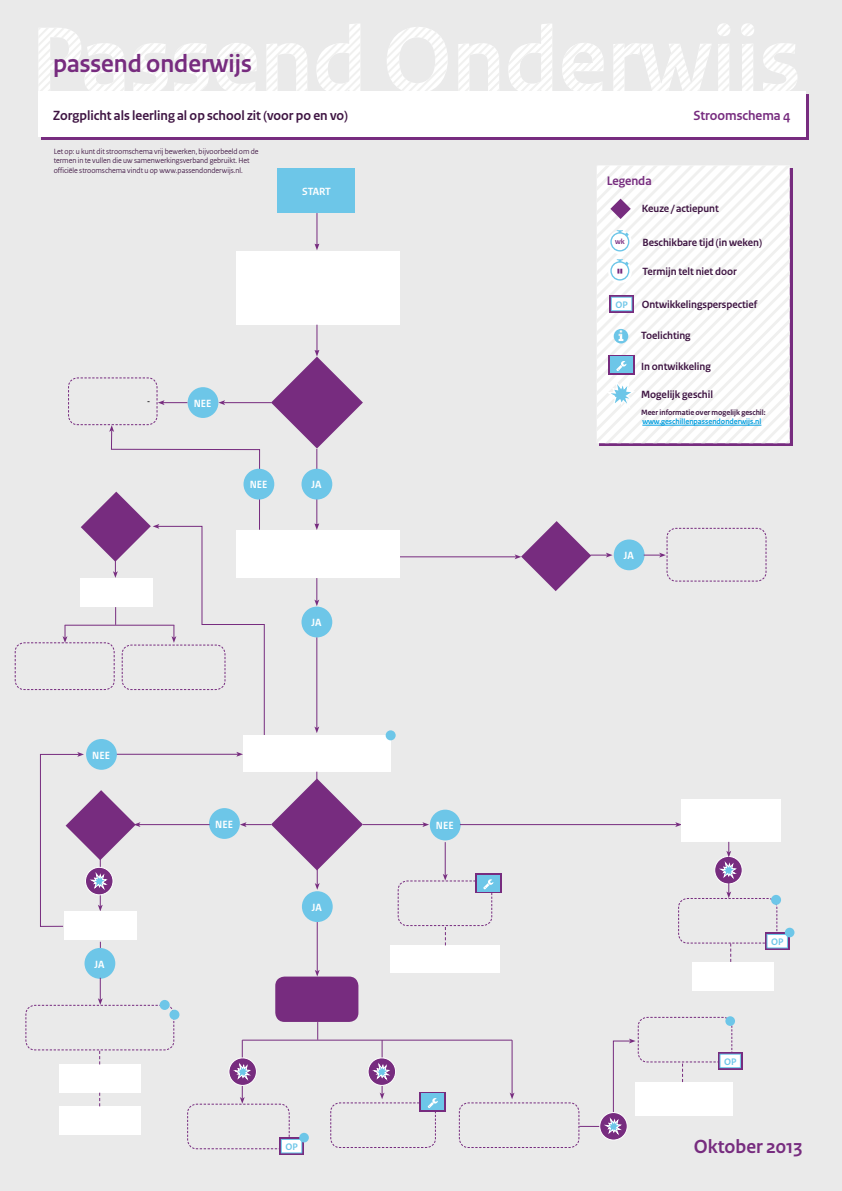
<style>
.page{position:relative;width:842px;height:1191px;background:#eaeaea}
.page>*{position:absolute;margin:0;border:0;box-sizing:border-box;transform-origin:0 0}
.t1{font:700 26px "Rijksoverheid Sans Heading";color:#772c7f}
.t2{font:700 20px "Rijksoverheid Sans Heading";color:#772c7f}
.t3{font:700 14px "Rijksoverheid Sans Heading";color:#3e1442}
.t4{font:700 14px "Rijksoverheid Sans Heading";color:#772c7f}
.t5{font:700 13px "Rijksoverheid Sans Heading";color:#772c7f}
.t6{font:700 11px "Rijksoverheid Sans Heading";color:#3e1442}
.t7{font:700 11px "Rijksoverheid Sans Heading";color:#fff}
.t8{font:700 10px "Rijksoverheid Sans Heading";color:#6dc6e8}
.t9{font:8px/9.6px "Rijksoverheid Sans Heading";color:#3e1442}
.t10{font:700 8px "Rijksoverheid Sans Heading";color:#3e1442}
.t11{font:700 8px "Rijksoverheid Sans Heading";color:#009ee0}
.t12{font:700 8px "Rijksoverheid Sans Heading";color:#1a171b}
.t13{font:700 7.9px "Rijksoverheid Sans Heading";color:#772c7f}
</style>
<div class="page">
<svg style="left:38px;top:23px;width:759px;height:69px"></svg>
<div style="left:236px;top:251px;width:164px;height:74px;background:#fff"></div>
<div style="left:278px;top:169px;width:77px;height:44px;background:#6dc6e8"></div>
<hr style="left:317px;top:213px;width:1px;height:32px;background:#772c7f">
<svg style="left:314px;top:244px;width:5px;height:6px"></svg>
<div style="left:41px;top:94px;width:768px;height:45px;background:#772c7f"></div>
<div style="left:38px;top:92px;width:768px;height:45px;background:#fff"></div>
<div style="left:599px;top:168px;width:194px;height:278px;background:linear-gradient(to right,#772c7f,#772c7f)"></div>
<svg style="left:597px;top:165px;width:193px;height:278px"></svg>
<hr style="left:642px;top:425px;width:119px;height:1px;background:#009ee0">
<svg style="left:610px;top:199px;width:21px;height:20px"></svg>
<svg style="left:608px;top:230px;width:24px;height:24px"></svg>
<svg style="left:608px;top:259px;width:24px;height:24px"></svg>
<svg style="left:610px;top:230px;width:19px;height:21px"></svg>
<svg style="left:610px;top:259px;width:19px;height:21px"></svg>
<svg style="left:614px;top:329px;width:14px;height:14px"></svg>
<svg style="left:609px;top:295px;width:25px;height:17px"></svg>
<div style="left:611px;top:297px;width:21px;height:14px;background:#fff"></div>
<div style="left:611px;top:297px;width:21px;height:14px;border:1px solid #6dc6e8"></div>
<svg style="left:608px;top:355px;width:26px;height:6px"></svg>
<div style="left:610px;top:357px;width:22px;height:16px;background:#6dc6e8"></div>
<svg style="left:603px;top:361px;width:34px;height:50px"></svg>
<div style="left:614px;top:539px;width:30px;height:31px;background:#6dc6e8;border-radius:50%"></div>
<hr style="left:400px;top:556px;width:116px;height:1px;background:#772c7f">
<svg style="left:515px;top:521px;width:98px;height:70px"></svg>
<svg style="left:644px;top:527px;width:123px;height:55px"></svg>
<div style="left:390px;top:945px;width:109px;height:28px;background:#fff"></div>
<div style="left:475px;top:873px;width:26px;height:20px;background:linear-gradient(to bottom,#6dc6e8,#6dc6e8)"></div>
<div style="left:477px;top:875px;width:22px;height:16px;background:#6dc6e8"></div>
<div style="left:236px;top:530px;width:164px;height:48px;background:#fff"></div>
<hr style="left:316px;top:449px;width:1px;height:76px;background:#772c7f">
<svg style="left:314px;top:523px;width:5px;height:7px"></svg>
<hr style="left:224px;top:402px;width:47px;height:1px;background:#772c7f">
<div style="left:301px;top:469px;width:31px;height:30px;background:#6dc6e8;border-radius:50%"></div>
<svg style="left:14px;top:377px;width:251px;height:358px"></svg>
<div style="left:243px;top:469px;width:31px;height:30px;background:#6dc6e8;border-radius:50%"></div>
<div style="left:243px;top:735px;width:148px;height:36px;background:#fff"></div>
<div style="left:302px;top:891px;width:31px;height:31px;background:#6dc6e8;border-radius:50%"></div>
<div style="left:430px;top:809px;width:31px;height:31px;background:#6dc6e8;border-radius:50%"></div>
<hr style="left:317px;top:922px;width:1px;height:49px;background:#772c7f">
<svg style="left:315px;top:970px;width:5px;height:6px"></svg>
<hr style="left:363px;top:824px;width:61px;height:1px;background:#772c7f">
<svg style="left:422px;top:822px;width:7px;height:5px"></svg>
<hr style="left:460px;top:824px;width:217px;height:1px;background:#772c7f">
<svg style="left:675px;top:822px;width:7px;height:5px"></svg>
<svg style="left:240px;top:771px;width:123px;height:118px"></svg>
<div style="left:275px;top:976px;width:83px;height:46px;background:#772c7f;border-radius:9px"></div>
<svg style="left:279px;top:1137px;width:25px;height:17px"></svg>
<div style="left:281px;top:1139px;width:21px;height:13px;background:#fff"></div>
<div style="left:281px;top:1139px;width:21px;height:14px;border:1px solid #6dc6e8"></div>
<div style="left:60px;top:1064px;width:81px;height:28px;background:#fff"></div>
<div style="left:60px;top:1106px;width:81px;height:28px;background:#fff"></div>
<svg style="left:299px;top:1132px;width:10px;height:10px"></svg>
<div style="left:682px;top:799px;width:99px;height:43px;background:#fff"></div>
<div style="left:765px;top:932px;width:25px;height:17px;background:#772c7f"></div>
<div style="left:767px;top:934px;width:20px;height:14px;background:#fff"></div>
<div style="left:766px;top:934px;width:22px;height:14px;border:1px solid #6dc6e8"></div>
<div style="left:692px;top:962px;width:82px;height:28px;background:#fff"></div>
<div style="left:785px;top:927px;width:9px;height:10px;background:#6dc6e8;border-radius:50%"></div>
<div style="left:85px;top:948px;width:30px;height:30px;background:#6dc6e8;border-radius:50%"></div>
<div style="left:209px;top:808px;width:31px;height:31px;background:#6dc6e8;border-radius:50%"></div>
<svg style="left:25px;top:977px;width:150px;height:87px"></svg>
<hr style="left:139px;top:824px;width:71px;height:1px;background:#772c7f">
<div style="left:64px;top:911px;width:73px;height:28px;background:#fff"></div>
<hr style="left:101px;top:754px;width:137px;height:1px;background:#772c7f">
<svg style="left:236px;top:752px;width:7px;height:4px"></svg>
<div style="left:718px;top:1052px;width:25px;height:17px;background:#772c7f"></div>
<div style="left:720px;top:1054px;width:20px;height:13px;background:#fff"></div>
<div style="left:719px;top:1053px;width:22px;height:15px;border:1px solid #6dc6e8"></div>
<svg style="left:725px;top:1016px;width:10px;height:10px"></svg>
<div style="left:86px;top:739px;width:31px;height:31px;background:#6dc6e8;border-radius:50%"></div>
<svg style="left:40px;top:752px;width:100px;height:175px"></svg>
<svg style="left:317px;top:1022px;width:1px;height:17px"></svg>
<hr style="left:242px;top:1040px;width:1px;height:58px;background:#772c7f">
<svg style="left:187px;top:1097px;width:103px;height:52px"></svg>
<hr style="left:242px;top:1039px;width:270px;height:1px;background:#772c7f">
<hr style="left:382px;top:1040px;width:1px;height:54px;background:#772c7f">
<svg style="left:229px;top:1058px;width:27px;height:27px"></svg>
<div style="left:228px;top:1057px;width:29px;height:28px;border:1px solid #fff;border-radius:50%"></div>
<svg style="left:232px;top:1061px;width:20px;height:20px"></svg>
<svg style="left:368px;top:1058px;width:28px;height:27px"></svg>
<div style="left:368px;top:1057px;width:28px;height:28px;border:1px solid #fff;border-radius:50%"></div>
<svg style="left:371px;top:1061px;width:20px;height:20px"></svg>
<svg style="left:459px;top:1016px;width:274px;height:132px"></svg>
<div style="left:301px;top:606px;width:31px;height:31px;background:#6dc6e8;border-radius:50%"></div>
<svg style="left:314px;top:578px;width:5px;height:28px"></svg>
<hr style="left:316px;top:637px;width:1px;height:91px;background:#772c7f">
<svg style="left:314px;top:726px;width:5px;height:7px"></svg>
<hr style="left:445px;top:842px;width:1px;height:33px;background:#772c7f">
<svg style="left:397px;top:874px;width:96px;height:71px"></svg>
<svg style="left:678px;top:842px;width:100px;height:120px"></svg>
<div style="left:420px;top:1092px;width:26px;height:20px;background:#772c7f"></div>
<div style="left:422px;top:1093px;width:22px;height:17px;background:#6dc6e8"></div>
<svg style="left:330px;top:1092px;width:108px;height:56px"></svg>
<svg style="left:271px;top:325px;width:92px;height:123px"></svg>
<div style="left:386px;top:730px;width:10px;height:10px;background:#6dc6e8;border-radius:50%"></div>
<div style="left:160px;top:1000px;width:10px;height:10px;background:#6dc6e8;border-radius:50%"></div>
<div style="left:169px;top:1009px;width:10px;height:10px;background:#6dc6e8;border-radius:50%"></div>
<div style="left:771px;top:895px;width:10px;height:10px;background:#6dc6e8;border-radius:50%"></div>
<h1 class="t1" style="left:53px;top:49px;width:200px">passend onderwijs</h1>
<h3 class="t3" style="left:53px;top:107px;width:296px">Zorgplicht als leerling al op school zit (voor po en vo)</h3>
<h3 class="t4" style="left:693px;top:107px;width:98px">Stroomschema 4</h3>
<p class="t9" style="left:54px;top:146px;width:206px">Let op: u kunt dit stroomschema vrij bewerken, bijvoorbeeld om de termen in te vullen die uw samenwerkingsverband gebruikt. Het officiële stroomschema vindt u op www.passendonderwijs.nl.</p>
<h3 class="t7" style="left:302px;top:185px;width:30px">START</h3>
<p class="t12" style="left:147px;top:397px;width:5px">-</p>
<h3 class="t7" style="left:194px;top:397px;width:19px">NEE</h3>
<h3 class="t7" style="left:250px;top:478px;width:19px">NEE</h3>
<h3 class="t7" style="left:311px;top:478px;width:12px">JA</h3>
<h3 class="t7" style="left:92px;top:748px;width:19px">NEE</h3>
<h3 class="t7" style="left:94px;top:957px;width:12px">JA</h3>
<h3 class="t7" style="left:215px;top:818px;width:19px">NEE</h3>
<h3 class="t7" style="left:311px;top:616px;width:12px">JA</h3>
<h3 class="t7" style="left:312px;top:901px;width:12px">JA</h3>
<p class="t8" style="left:285px;top:1141px;width:14px">OP</p>
<h3 class="t7" style="left:436px;top:819px;width:19px">NEE</h3>
<h3 class="t5" style="left:607px;top:174px;width:47px">Legenda</h3>
<h3 class="t6" style="left:642px;top:202px;width:79px">Keuze / actiepunt</h3>
<h3 class="t6" style="left:642px;top:236px;width:121px">Beschikbare tijd (in weken)</h3>
<h3 class="t6" style="left:642px;top:265px;width:96px">Termijn telt niet door</h3>
<h3 class="t6" style="left:642px;top:298px;width:117px">Ontwikkelingsperspectief</h3>
<p class="t13" style="left:615px;top:237px;width:11px">wk</p>
<p class="t8" style="left:615px;top:299px;width:14px">OP</p>
<h3 class="t6" style="left:641px;top:329px;width:51px">Toelichting</h3>
<h3 class="t6" style="left:641px;top:360px;width:71px">In ontwikkeling</h3>
<p class="t10" style="left:641px;top:408px;width:126px">Meer informatie over mogelijk geschil:</p>
<p class="t11" style="left:642px;top:417px;width:121px">www.geschillenpassendonderwijs.nl</p>
<h3 class="t6" style="left:641px;top:388px;width:74px">Mogelijk geschil</h3>
<h3 class="t7" style="left:624px;top:549px;width:12px">JA</h3>
<p class="t8" style="left:771px;top:936px;width:14px">OP</p>
<p class="t8" style="left:724px;top:1055px;width:14px">OP</p>
<h2 class="t2" style="left:694px;top:1135px;width:110px">Oktober 2013</h2>
</div>
